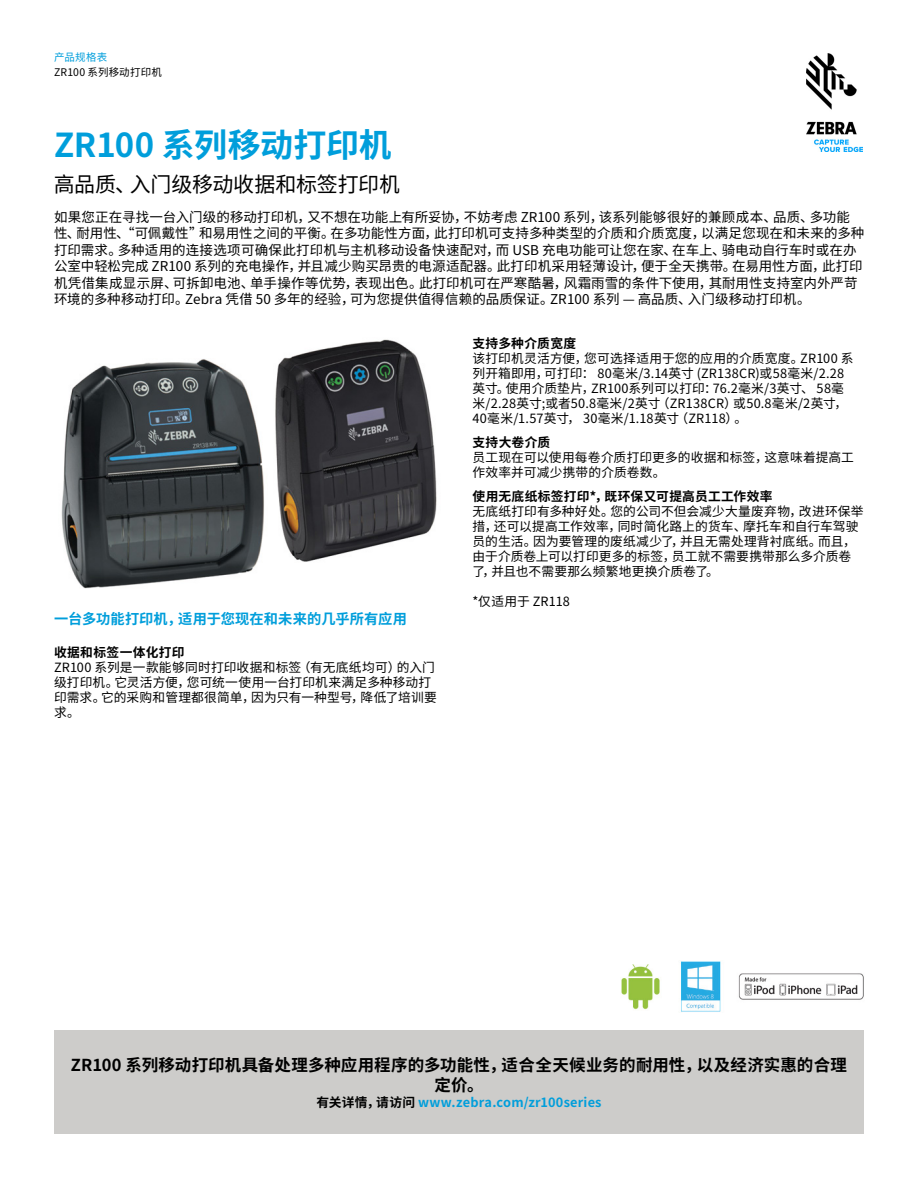
<style>
.page{position:relative;width:918px;height:1188px;background:#fff}
.page>*{position:absolute;margin:0;border:0;box-sizing:border-box;transform-origin:0 0}
.t1{font:700 33px "Noto Sans CJ Ksc";letter-spacing:-.005em;color:#009edb}
.t2{font:21px "Noto Sans CJ Ksc";letter-spacing:-.01em;color:#000}
.t3{font:700 16.5px/20.2px "Noto Sans CJ Ksc";letter-spacing:.005em;color:#000;text-align:center}
.t4{font:700 14.25px "Noto Sans CJ Ksc";letter-spacing:.005em;color:#009edb}
.t5{font:13.5px/16.5px "Noto Sans CJ Ksc";letter-spacing:.005em;color:#000}
.t6{font:12.75px/15px "Noto Sans CJ Ksc";letter-spacing:.01em;color:#000}
.t7{font:700 12.75px "Noto Sans CJ Ksc";letter-spacing:.025em;color:#000}
.t8{font:700 12.75px "Noto Sans CJ Ksc";letter-spacing:.015em;color:#009edb}
.t9{font:10.5px "Noto Sans CJ Ksc";letter-spacing:.015em;color:#000}
.t10{font:10.5px "Noto Sans CJ Ksc";letter-spacing:.025em;color:#009edb}
.s1{color:#000}
</style>
<div class="page">
<img style="left:806px;top:54px;width:56px;height:97px">
<div style="left:54px;top:1031px;width:810px;height:103px;background:#cdccca"></div>
<img style="left:621px;top:961px;width:243px;height:51px">
<img style="left:61px;top:339px;width:376px;height:250px">
<p class="t10" style="left:54px;top:52px;width:55px">产品规格表</p>
<p class="t9" style="left:54px;top:66px;width:109px">ZR100 系列移动打印机</p>
<h1 class="t1" style="left:54px;top:127px;width:339px">ZR100 系列移动打印机</h1>
<h2 class="t2" style="left:54px;top:172px;width:348px">高品质、入门级移动收据和标签打印机</h2>
<p class="t5" style="left:54px;top:209px;width:812px">如果您正在寻找一台入门级的移动打印机，又不想在功能上有所妥协，不妨考虑 ZR100 系列，该系列能够很好的兼顾成本、品质、多功能性、耐用性、“可佩戴性”和易用性之间的平衡。在多功能性方面，此打印机可支持多种类型的介质和介质宽度，以满足您现在和未来的多种打印需求。多种适用的连接选项可确保此打印机与主机移动设备快速配对，而 USB 充电功能可让您在家、在车上、骑电动自行车时或在办公室中轻松完成 ZR100 系列的充电操作，并且减少购买昂贵的电源适配器。此打印机采用轻薄设计，便于全天携带。在易用性方面，此打印机凭借集成显示屏、可拆卸电池、单手操作等优势，表现出色。此打印机可在严寒酷暑，风霜雨雪的条件下使用，其耐用性支持室内外严苛环境的多种移动打印。Zebra 凭借 50 多年的经验，可为您提供值得信赖的品质保证。ZR100 系列 — 高品质、入门级移动打印机。</p>
<p class="t4" style="left:54px;top:611px;width:355px">一台多功能打印机，适用于您现在和未来的几乎所有应用</p>
<p class="t7" style="left:54px;top:646px;width:132px">收据和标签一体化打印</p>
<p class="t6" style="left:54px;top:661px;width:384px">ZR100 系列是一款能够同时打印收据和标签（有无底纸均可）的入门级打印机。它灵活方便，您可统一使用一台打印机来满足多种移动打印需求。它的采购和管理都很简单，因为只有一种型号，降低了培训要求。</p>
<p class="t7" style="left:472px;top:336px;width:105px">支持多种介质宽度</p>
<p class="t6" style="left:472px;top:351px;width:382px">该打印机灵活方便，您可选择适用于您的应用的介质宽度。ZR100 系列开箱即用，可打印： 80毫米/3.14英寸 (ZR138CR)或58毫米/2.28英寸。使用介质垫片，ZR100系列可以打印：76.2毫米/3英寸、 58毫米/2.28英寸;或者50.8毫米/2英寸（ZR138CR）或50.8毫米/2英寸，40毫米/1.57英寸， 30毫米/1.18英寸（ZR118）。</p>
<p class="t7" style="left:472px;top:435px;width:79px">支持大卷介质</p>
<p class="t6" style="left:472px;top:450px;width:383px">员工现在可以使用每卷介质打印更多的收据和标签，这意味着提高工作效率并可减少携带的介质卷数。</p>
<p class="t7" style="left:472px;top:489px;width:301px">使用无底纸标签打印*，既环保又可提高员工工作效率</p>
<p class="t6" style="left:472px;top:504px;width:393px">无底纸打印有多种好处。您的公司不但会减少大量废弃物，改进环保举措，还可以提高工作效率，同时简化路上的货车、摩托车和自行车驾驶员的生活。因为要管理的废纸减少了，并且无需处理背衬底纸。而且，由于介质卷上可以打印更多的标签，员工就不需要携带那么多介质卷了，并且也不需要那么频繁地更换介质卷了。</p>
<p class="t6" style="left:472px;top:594px;width:99px">*仅适用于 ZR118</p>
<p class="t3" style="left:71px;top:1055px;width:778px">ZR100 系列移动打印机具备处理多种应用程序的多功能性，适合全天候业务的耐用性，以及经济实惠的合理定价。</p>
<p class="t8" style="left:316px;top:1095px;width:287px"><span class="s1">有关详情，请访问</span> www.zebra.com/zr100series</p>
</div>
